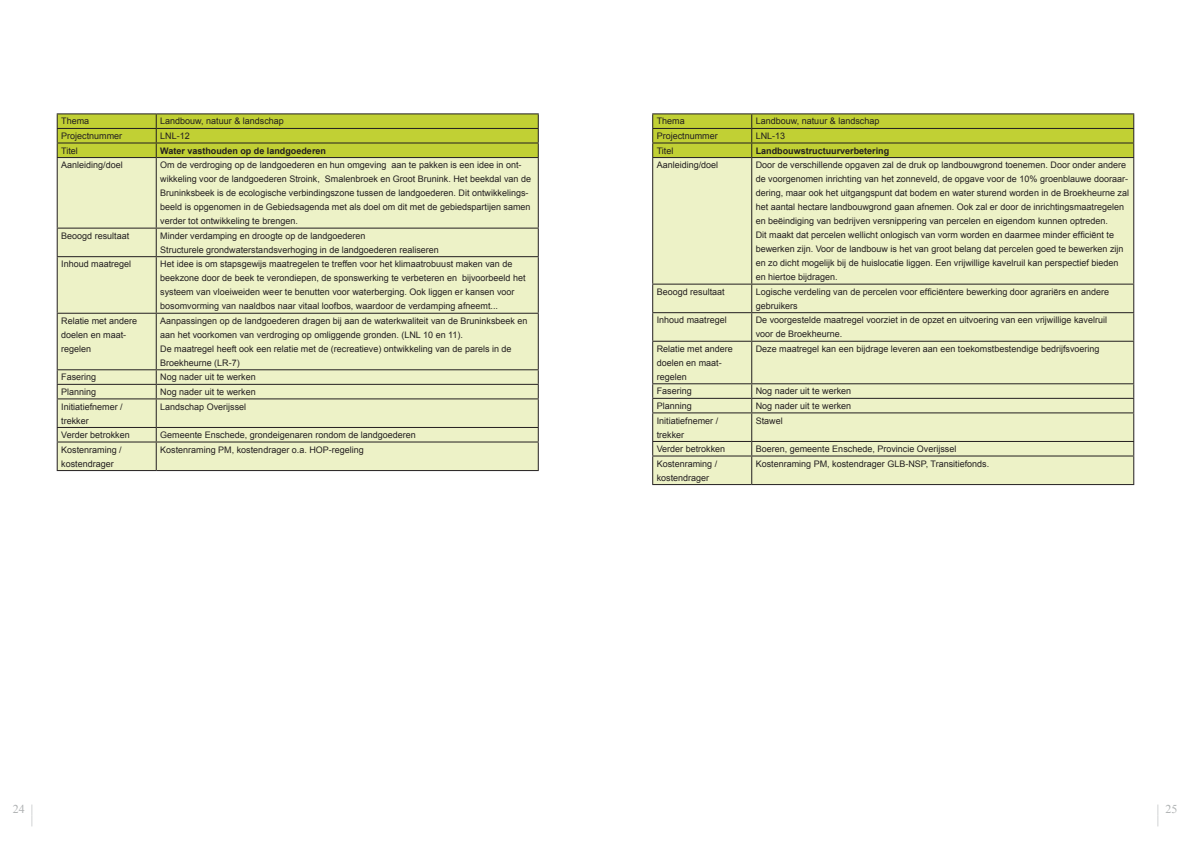
<style>
.page{position:relative;width:1191px;height:842px;background:#fff}
.page>*{position:absolute;margin:0;border:0;box-sizing:border-box;transform-origin:0 0}
.t1{font:12px/11px "Times New Roman";color:#aeb1b2;text-align:right}
.t2{font:9px/14px "Arial";color:#231f20}
.t3{font:700 9px "Arial";color:#231f20}
</style>
<div class="page">
<div style="left:58px;top:158px;width:480px;height:312px;background:#edf2c7"></div>
<hr style="left:57px;top:113px;width:99px;height:1px;background:#231f20">
<hr style="left:156px;top:113px;width:383px;height:1px;background:#231f20">
<svg style="left:57px;top:114px;width:482px;height:43px;background:#b7c532"></svg>
<hr style="left:57px;top:157px;width:99px;height:1px;background:#231f20">
<hr style="left:57px;top:158px;width:1px;height:70px;background:#231f20">
<hr style="left:156px;top:157px;width:383px;height:1px;background:#231f20">
<hr style="left:156px;top:158px;width:1px;height:70px;background:#231f20">
<hr style="left:538px;top:158px;width:1px;height:70px;background:#231f20">
<hr style="left:57px;top:228px;width:99px;height:1px;background:#231f20">
<svg style="left:57px;top:229px;width:1px;height:27px"></svg>
<hr style="left:156px;top:228px;width:383px;height:1px;background:#231f20">
<svg style="left:156px;top:229px;width:1px;height:27px"></svg>
<svg style="left:538px;top:229px;width:1px;height:27px"></svg>
<hr style="left:57px;top:256px;width:99px;height:1px;background:#231f20">
<hr style="left:57px;top:257px;width:1px;height:56px;background:#231f20">
<hr style="left:156px;top:256px;width:383px;height:1px;background:#231f20">
<hr style="left:156px;top:257px;width:1px;height:56px;background:#231f20">
<hr style="left:538px;top:257px;width:1px;height:56px;background:#231f20">
<hr style="left:57px;top:313px;width:99px;height:1px;background:#231f20">
<hr style="left:57px;top:314px;width:1px;height:55px;background:#231f20">
<hr style="left:156px;top:313px;width:383px;height:1px;background:#231f20">
<hr style="left:156px;top:314px;width:1px;height:55px;background:#231f20">
<hr style="left:538px;top:314px;width:1px;height:55px;background:#231f20">
<hr style="left:57px;top:369px;width:99px;height:1px;background:#231f20">
<hr style="left:156px;top:369px;width:383px;height:1px;background:#231f20">
<hr style="left:57px;top:384px;width:99px;height:1px;background:#231f20">
<hr style="left:156px;top:384px;width:383px;height:1px;background:#231f20">
<hr style="left:57px;top:398px;width:99px;height:1px;background:#231f20">
<hr style="left:156px;top:398px;width:383px;height:1px;background:#231f20">
<hr style="left:57px;top:427px;width:99px;height:1px;background:#231f20">
<hr style="left:156px;top:427px;width:383px;height:1px;background:#231f20">
<hr style="left:57px;top:441px;width:99px;height:1px;background:#231f20">
<svg style="left:57px;top:370px;width:1px;height:100px"></svg>
<hr style="left:156px;top:441px;width:383px;height:1px;background:#231f20">
<svg style="left:156px;top:370px;width:1px;height:100px"></svg>
<svg style="left:538px;top:370px;width:1px;height:100px"></svg>
<hr style="left:57px;top:470px;width:99px;height:1px;background:#231f20">
<hr style="left:156px;top:470px;width:383px;height:1px;background:#231f20">
<div style="left:653px;top:158px;width:480px;height:326px;background:#edf2c7"></div>
<hr style="left:652px;top:113px;width:99px;height:1px;background:#231f20">
<hr style="left:751px;top:113px;width:383px;height:1px;background:#231f20">
<svg style="left:652px;top:114px;width:482px;height:43px;background:#b7c532"></svg>
<hr style="left:652px;top:157px;width:99px;height:1px;background:#231f20">
<hr style="left:652px;top:158px;width:1px;height:126px;background:#231f20">
<hr style="left:751px;top:157px;width:383px;height:1px;background:#231f20">
<hr style="left:751px;top:158px;width:1px;height:126px;background:#231f20">
<hr style="left:1133px;top:158px;width:1px;height:126px;background:#231f20">
<hr style="left:652px;top:284px;width:99px;height:1px;background:#231f20">
<hr style="left:751px;top:284px;width:383px;height:1px;background:#231f20">
<hr style="left:652px;top:312px;width:99px;height:1px;background:#231f20">
<svg style="left:652px;top:285px;width:1px;height:56px"></svg>
<hr style="left:751px;top:312px;width:383px;height:1px;background:#231f20">
<svg style="left:751px;top:285px;width:1px;height:56px"></svg>
<svg style="left:1133px;top:285px;width:1px;height:56px"></svg>
<hr style="left:652px;top:341px;width:99px;height:1px;background:#231f20">
<hr style="left:652px;top:342px;width:1px;height:41px;background:#231f20">
<hr style="left:751px;top:341px;width:383px;height:1px;background:#231f20">
<hr style="left:751px;top:342px;width:1px;height:41px;background:#231f20">
<hr style="left:1133px;top:342px;width:1px;height:41px;background:#231f20">
<hr style="left:652px;top:383px;width:99px;height:1px;background:#231f20">
<hr style="left:751px;top:383px;width:383px;height:1px;background:#231f20">
<hr style="left:652px;top:398px;width:99px;height:1px;background:#231f20">
<hr style="left:751px;top:398px;width:383px;height:1px;background:#231f20">
<hr style="left:652px;top:412px;width:99px;height:1px;background:#231f20">
<hr style="left:751px;top:412px;width:383px;height:1px;background:#231f20">
<hr style="left:652px;top:441px;width:99px;height:1px;background:#231f20">
<hr style="left:751px;top:441px;width:383px;height:1px;background:#231f20">
<hr style="left:652px;top:455px;width:99px;height:1px;background:#231f20">
<svg style="left:652px;top:384px;width:1px;height:100px"></svg>
<hr style="left:751px;top:455px;width:383px;height:1px;background:#231f20">
<svg style="left:751px;top:384px;width:1px;height:100px"></svg>
<svg style="left:1133px;top:384px;width:1px;height:100px"></svg>
<hr style="left:652px;top:484px;width:99px;height:1px;background:#231f20">
<hr style="left:751px;top:484px;width:383px;height:1px;background:#231f20">
<p class="t2" style="left:61px;top:114px;width:30px">Thema</p>
<p class="t2" style="left:160px;top:114px;width:125px">Landbouw, natuur &amp; landschap</p>
<p class="t2" style="left:61px;top:129px;width:63px">Projectnummer</p>
<p class="t2" style="left:160px;top:129px;width:31px">LNL-12</p>
<p class="t2" style="left:61px;top:143px;width:18px">Titel</p>
<p class="t3" style="left:160px;top:144px;width:167px">Water vasthouden op de landgoederen</p>
<p class="t2" style="left:61px;top:158px;width:63px">Aanleiding/doel</p>
<p class="t2" style="left:160px;top:158px;width:372px">Om de verdroging op de landgoederen en hun omgeving aan te pakken is een idee in ont&shy;wikkeling voor de landgoederen Stroink, Smalenbroek en Groot Brunink. Het beekdal van de Bruninksbeek is de ecologische verbindingszone tussen de landgoederen. Dit ontwikkelings&shy;beeld is opgenomen in de Gebiedsagenda met als doel om dit met de gebiedspartijen samen verder tot ontwikkeling te brengen.</p>
<p class="t2" style="left:61px;top:229px;width:70px">Beoogd resultaat</p>
<p class="t2" style="left:160px;top:229px;width:280px">Minder verdamping en droogte op de landgoederen<br>Structurele grondwaterstandsverhoging in de landgoederen realiseren</p>
<p class="t2" style="left:61px;top:257px;width:72px">Inhoud maatregel</p>
<p class="t2" style="left:160px;top:257px;width:367px">Het idee is om stapsgewijs maatregelen te treffen voor het klimaatrobuust maken van de beekzone door de beek te verondiepen, de sponswerking te verbeteren en bijvoorbeeld het systeem van vloeiweiden weer te benutten voor waterberging. Ook liggen er kansen voor bosomvorming van naaldbos naar vitaal loofbos, waardoor de verdamping afneemt...</p>
<p class="t2" style="left:61px;top:314px;width:78px">Relatie met andere doelen en maat&shy;regelen</p>
<p class="t2" style="left:160px;top:314px;width:369px">Aanpassingen op de landgoederen dragen bij aan de waterkwaliteit van de Bruninksbeek en aan het voorkomen van verdroging op omliggende gronden. (LNL 10 en 11).<br>De maatregel heeft ook een relatie met de (recreatieve) ontwikkeling van de parels in de Broekheurne (LR-7)</p>
<p class="t2" style="left:61px;top:370px;width:37px">Fasering</p>
<p class="t2" style="left:160px;top:370px;width:97px">Nog nader uit te werken</p>
<p class="t2" style="left:61px;top:385px;width:37px">Planning</p>
<p class="t2" style="left:160px;top:385px;width:97px">Nog nader uit te werken</p>
<p class="t2" style="left:61px;top:399px;width:63px">Initiatiefnemer / trekker</p>
<p class="t2" style="left:160px;top:399px;width:88px">Landschap Overijssel</p>
<p class="t2" style="left:61px;top:428px;width:70px">Verder betrokken</p>
<p class="t2" style="left:160px;top:428px;width:257px">Gemeente Enschede, grondeigenaren rondom de landgoederen</p>
<p class="t2" style="left:61px;top:443px;width:62px">Kostenraming / kostendrager</p>
<p class="t2" style="left:160px;top:443px;width:205px">Kostenraming PM, kostendrager o.a. HOP-regeling</p>
<p class="t2" style="left:656px;top:114px;width:30px">Thema</p>
<p class="t2" style="left:755px;top:114px;width:125px">Landbouw, natuur &amp; landschap</p>
<p class="t2" style="left:656px;top:129px;width:63px">Projectnummer</p>
<p class="t2" style="left:755px;top:129px;width:31px">LNL-13</p>
<p class="t2" style="left:656px;top:143px;width:18px">Titel</p>
<p class="t3" style="left:755px;top:144px;width:135px">Landbouwstructuurverbetering</p>
<p class="t2" style="left:656px;top:158px;width:63px">Aanleiding/doel</p>
<p class="t2" style="left:755px;top:158px;width:375px">Door de verschillende opgaven zal de druk op landbouwgrond toenemen. Door onder andere de voorgenomen inrichting van het zonneveld, de opgave voor de 10% groenblauwe dooraar&shy;dering, maar ook het uitgangspunt dat bodem en water sturend worden in de Broekheurne zal het aantal hectare landbouwgrond gaan afnemen. Ook zal er door de inrichtingsmaatregelen en beëindiging van bedrijven versnippering van percelen en eigendom kunnen optreden.<br>Dit maakt dat percelen wellicht onlogisch van vorm worden en daarmee minder efficiënt te bewerken zijn. Voor de landbouw is het van groot belang dat percelen goed te bewerken zijn en zo dicht mogelijk bij de huislocatie liggen. Een vrijwillige kavelruil kan perspectief bieden en hiertoe bijdragen.</p>
<p class="t2" style="left:656px;top:285px;width:70px">Beoogd resultaat</p>
<p class="t2" style="left:755px;top:285px;width:355px">Logische verdeling van de percelen voor efficiëntere bewerking door agrariërs en andere gebruikers</p>
<p class="t2" style="left:656px;top:313px;width:72px">Inhoud maatregel</p>
<p class="t2" style="left:755px;top:313px;width:353px">De voorgestelde maatregel voorziet in de opzet en uitvoering van een vrijwillige kavelruil voor de Broekheurne.</p>
<p class="t2" style="left:656px;top:342px;width:78px">Relatie met andere doelen en maat&shy;regelen</p>
<p class="t2" style="left:755px;top:342px;width:345px">Deze maatregel kan een bijdrage leveren aan een toekomstbestendige bedrijfsvoering</p>
<p class="t2" style="left:656px;top:384px;width:37px">Fasering</p>
<p class="t2" style="left:755px;top:384px;width:97px">Nog nader uit te werken</p>
<p class="t2" style="left:656px;top:399px;width:37px">Planning</p>
<p class="t2" style="left:755px;top:399px;width:97px">Nog nader uit te werken</p>
<p class="t2" style="left:656px;top:413px;width:63px">Initiatiefnemer / trekker</p>
<p class="t2" style="left:755px;top:413px;width:29px">Stawel</p>
<p class="t2" style="left:656px;top:442px;width:70px">Verder betrokken</p>
<p class="t2" style="left:755px;top:442px;width:202px">Boeren, gemeente Enschede, Provincie Overijssel</p>
<p class="t2" style="left:656px;top:456px;width:62px">Kostenraming / kostendrager</p>
<p class="t2" style="left:755px;top:456px;width:235px">Kostenraming PM, kostendrager GLB-NSP, Transitiefonds.</p>
<h1 class="t1" style="left:13px;top:803px;width:22px">24 | |</h1>
<h1 class="t1" style="left:1157px;top:803px;width:22px;text-align:left">| 25 |</h1>
</div>
